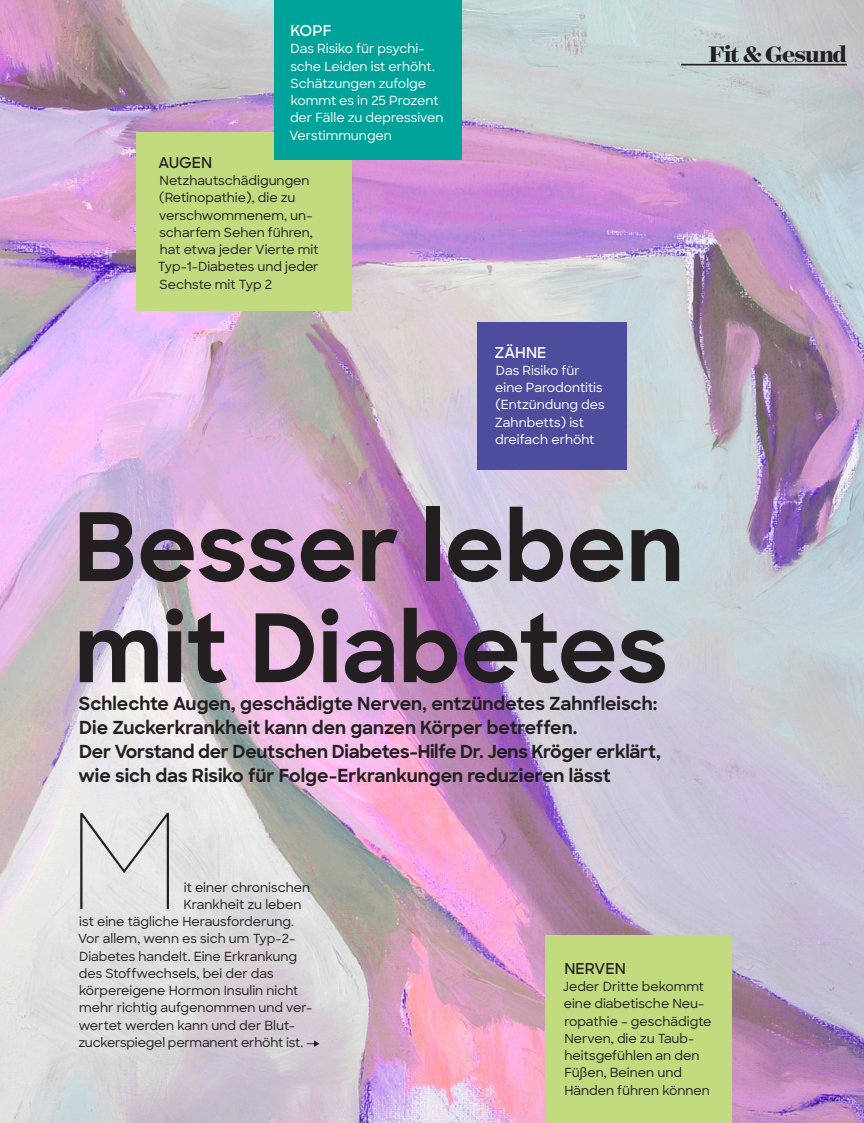
<style>
.page{position:relative;width:864px;height:1123px;background:#fff}
.page>*{position:absolute;margin:0;border:0;box-sizing:border-box;transform-origin:0 0}
.t1{font:100 131.25px "Sharp Sans";color:#231f20}
.P23_HD_1{font:700 94.2px/101.1px "Sharp Sans";color:#231f20}
.t2{font:700 25.5px "Surveyor Display";letter-spacing:-.04em;color:#231f20}
.P23_VS_1{font:700 18px/24px "Sharp Sans";color:#231f20}
.Abnäher_Head{font:600 15px "Sharp Sans";color:#231f20}
.Abnäher_Head-2{font:600 15px "Sharp Sans";color:#fff}
.P23_FT{font:500 12.6px "Sharp Sans";color:#231f20}
.Abnäher_Text{font:500 12.6px/17.2px "Sharp Sans";color:#231f20}
.Abnäher_Text-2{font:500 12.6px/17.2px "Sharp Sans";color:#fff}
</style>
<div class="page">
<img style="left:0;top:0;width:863px;height:1123px">
<hr style="left:680px;top:64px;width:166px;height:1px;background:#231f20">
<div style="left:136px;top:132px;width:215px;height:178px;background:#c1db7e"></div>
<div style="left:274px;top:0;width:187px;height:159px;background:#00a399"></div>
<div style="left:18px;top:846px;width:165px;height:63px;background:#e8e8e7"></div>
<div style="left:545px;top:935px;width:186px;height:188px;background:#c1db7e"></div>
<div style="left:477px;top:321px;width:149px;height:148px;background:#4e4d9d"></div>
<svg style="left:306px;top:1040px;width:13px;height:7px"></svg>
<p class="Abnäher_Head-2" style="left:290px;top:20px;width:42px">KOPF</p>
<p class="Abnäher_Text-2" style="left:289px;top:39px;width:155px">Das Risiko für psychi&shy;sche Leiden ist erhöht.<br>Schätzungen zufolge kommt es in 25 Prozent der Fälle zu depressiven<br>Verstimmungen</p>
<p class="Abnäher_Head" style="left:158px;top:151px;width:55px">AUGEN</p>
<p class="Abnäher_Text" style="left:158px;top:171px;width:162px">Netzhautschädigungen (Retinopathie), die zu verschwommenem, un&shy;scharfem Sehen führen, hat etwa jeder Vierte mit<br>Typ-1-Diabetes und jeder<br>Sechste mit Typ 2</p>
<p class="Abnäher_Head-2" style="left:494px;top:341px;width:53px">ZÄHNE</p>
<p class="Abnäher_Text-2" style="left:494px;top:361px;width:111px">Das Risiko für eine Parodontitis (Entzündung des<br>Zahnbetts) ist dreifach erhöht</p>
<p class="P23_HD_1" style="left:74px;top:493px;width:611px">Besser leben mit Diabetes</p>
<p class="P23_VS_1" style="left:78px;top:691px;width:584px">Schlechte Augen, geschädigte Nerven, entzündetes Zahnfleisch:<br>Die Zuckerkrankheit kann den ganzen Körper betreffen.<br>Der Vorstand der Deutschen Diabetes-Hilfe Dr. Jens Kröger erklärt, wie sich das Risiko für Folge-Erkrankungen reduzieren lässt</p>
<p class="t2" style="left:708px;top:38px;width:139px">Fit &amp; Gesund</p>
<p class="t1" style="left:67px;top:765px;width:116px">M</p>
<p class="P23_FT" style="left:184px;top:877px;width:128px">it einer chronischen</p>
<p class="P23_FT" style="left:183px;top:895px;width:119px">Krankheit zu leben</p>
<p class="P23_FT" style="left:79px;top:912px;width:216px">ist eine tägliche Herausforderung.</p>
<p class="P23_FT" style="left:78px;top:929px;width:219px">Vor allem, wenn es sich um Typ-2-</p>
<p class="P23_FT" style="left:79px;top:946px;width:219px">Diabetes handelt. Eine Erkrankung</p>
<p class="P23_FT" style="left:79px;top:964px;width:196px">des Stoffwechsels, bei der das</p>
<p class="P23_FT" style="left:79px;top:981px;width:221px">körpereigene Hormon Insulin nicht</p>
<p class="P23_FT" style="left:79px;top:998px;width:234px">mehr richtig aufgenommen und ver-</p>
<p class="P23_FT" style="left:79px;top:1015px;width:218px">wertet werden kann und der Blut-</p>
<p class="P23_FT" style="left:78px;top:1033px;width:226px">zuckerspiegel permanent erhöht ist.</p>
<p class="Abnäher_Head" style="left:564px;top:957px;width:63px">NERVEN</p>
<p class="Abnäher_Text" style="left:562px;top:977px;width:150px">Jeder Dritte bekommt eine diabetische Neu&shy;ropathie – geschädigte<br>Nerven, die zu Taub&shy;heitsgefühlen an den<br>Füßen, Beinen und<br>Händen führen können</p>
</div>
